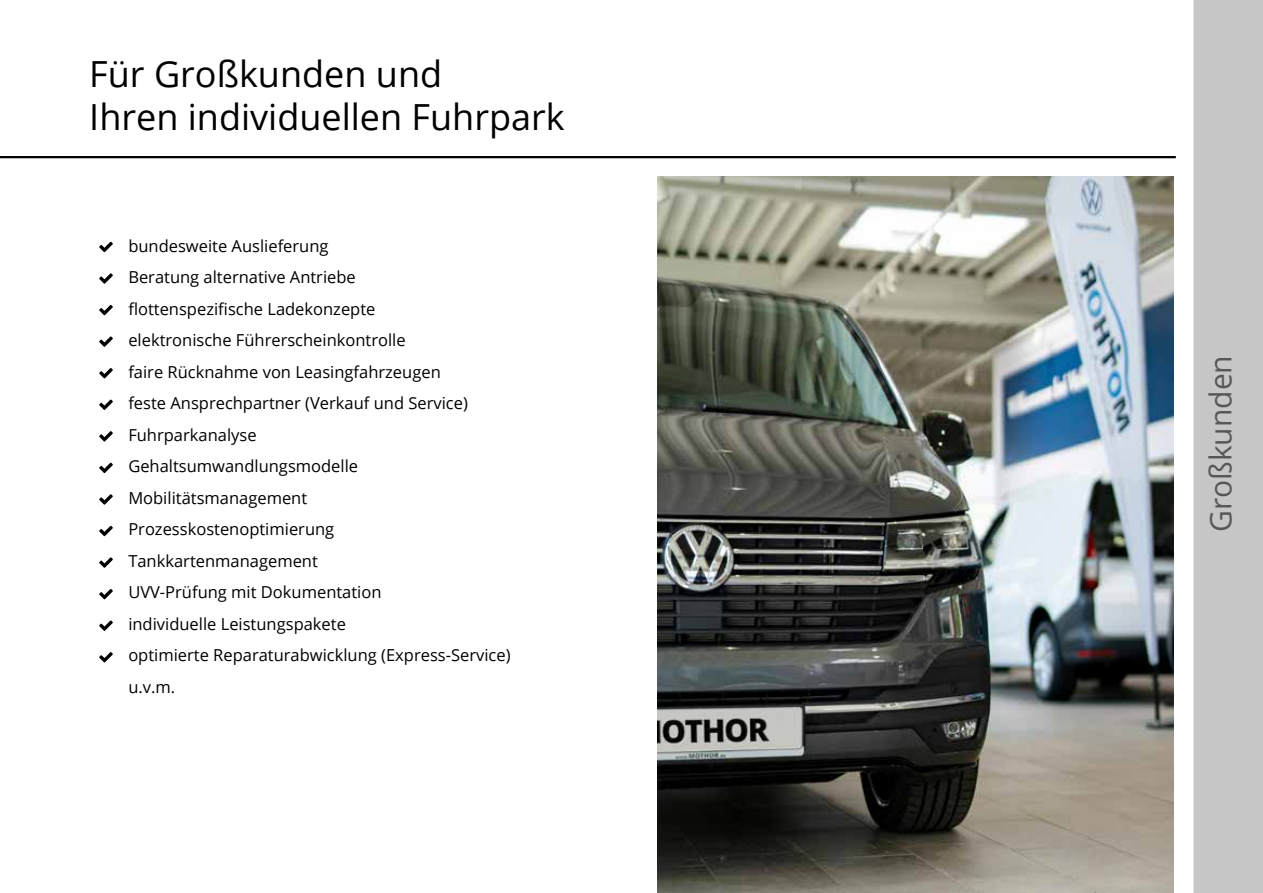
<style>
.page{position:relative;width:1263px;height:893px;background:#fff}
.page>*{position:absolute;margin:0;border:0;box-sizing:border-box;transform-origin:0 0}
.t1{font:36px/43.2px "Open Sans";color:#000}
.t2{font:30px "Open Sans";color:#575756}
.t3{font:16.5px/31.5px "Open Sans";color:#000}
</style>
<div class="page">
<img style="left:657px;top:176px;width:517px;height:717px">
<svg style="left:1193px;top:0;width:70px;height:893px;fill:#c6c6c6"></svg>
<hr style="left:0;top:156px;width:1176px;height:2px;background:#000">
<svg style="left:99px;top:242px;width:14px;height:10px"></svg>
<svg style="left:99px;top:273px;width:14px;height:11px"></svg>
<svg style="left:99px;top:305px;width:14px;height:10px"></svg>
<svg style="left:99px;top:336px;width:14px;height:11px"></svg>
<svg style="left:99px;top:368px;width:14px;height:10px"></svg>
<svg style="left:99px;top:399px;width:14px;height:11px"></svg>
<svg style="left:99px;top:431px;width:14px;height:11px"></svg>
<svg style="left:99px;top:463px;width:14px;height:10px"></svg>
<svg style="left:99px;top:494px;width:14px;height:11px"></svg>
<svg style="left:99px;top:526px;width:14px;height:10px"></svg>
<svg style="left:99px;top:557px;width:14px;height:11px"></svg>
<svg style="left:99px;top:589px;width:14px;height:10px"></svg>
<svg style="left:99px;top:620px;width:14px;height:11px"></svg>
<svg style="left:99px;top:652px;width:14px;height:11px"></svg>
<h1 class="t1" style="left:89px;top:51px;width:477px">Für Großkunden und<br>Ihren individuellen Fuhrpark</h1>
<p class="t3" style="left:128px;top:230px;width:384px">bundesweite Auslieferung<br>Beratung alternative Antriebe<br>flottenspezifische Ladekonzepte<br>elektronische Führerscheinkontrolle<br>faire Rücknahme von Leasingfahrzeugen<br>feste Ansprechpartner (Verkauf und Service)<br>Fuhrparkanalyse<br>Gehaltsumwandlungsmodelle<br>Mobilitätsmanagement<br>Prozesskostenoptimierung<br>Tankkartenmanagement<br>UVV-Prüfung mit Dokumentation<br>individuelle Leistungspakete<br>optimierte Reparaturabwicklung (Express-Service) u.v.m.</p>
<h2 class="t2" style="left:1200px;top:532px;width:179px;rotate:-90deg">Großkunden</h2>
</div>
